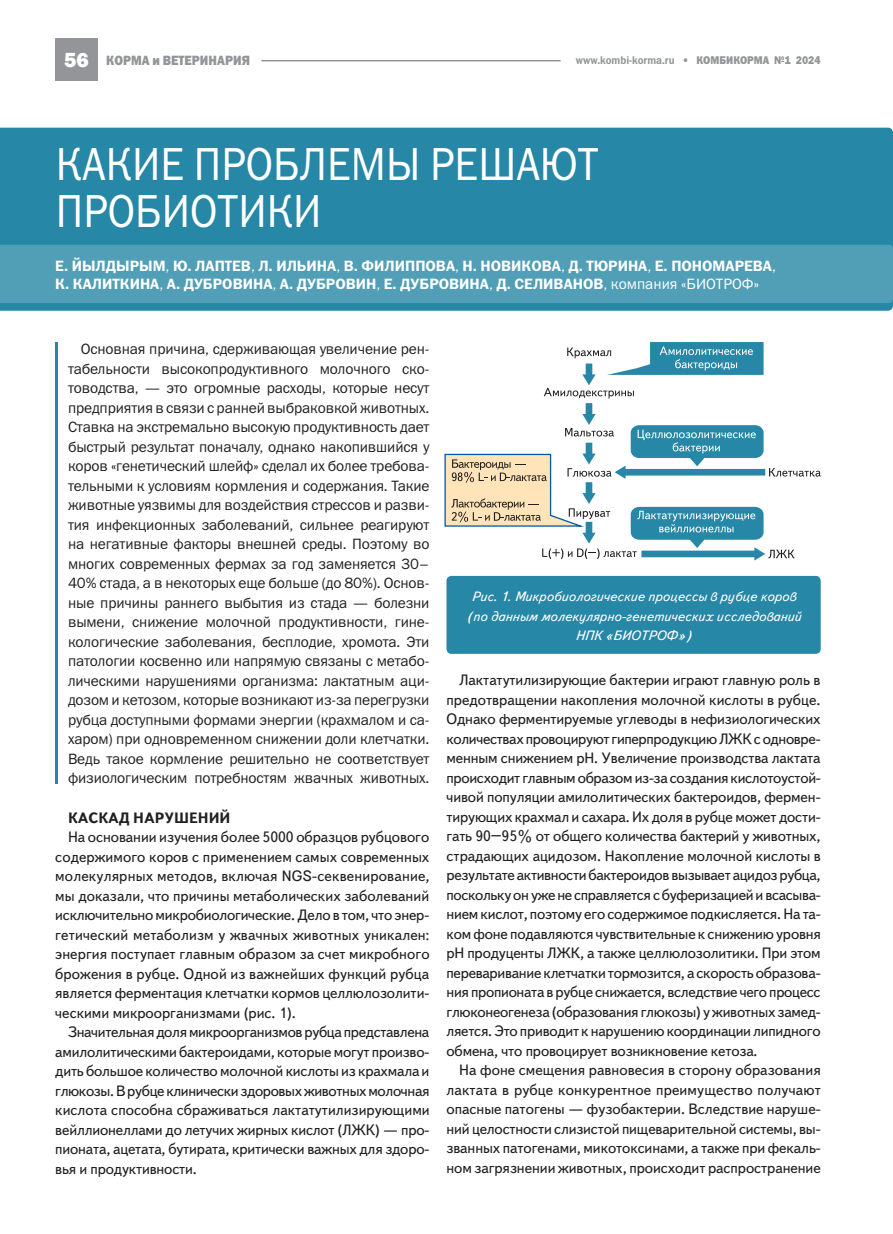
<style>
.page{position:relative;width:893px;height:1234px;background:#fff}
.page>*{position:absolute;margin:0;border:0;box-sizing:border-box;transform-origin:0 0}
.Zagolovok{font:46.5px "Franklin Gothic Book C";color:#fff;scale:.9 1}
.t1{font:800 21px "Franklin Gothic";color:#fff}
.Osnovnoy_text-10-13{font:15px/19.5px "Text Book C";letter-spacing:-.005em;color:#231f20;text-align:justify}
.Vstavka_10-13{font:15px/19.5px "Franklin Gothic Book C";letter-spacing:-.01em;color:#231f20;text-align:justify}
.Autor{font:15px "Franklin Gothic Demi C";color:#fff}
.Osnovnoy_text-10-13-2{font:700 15px "Text Book C";color:#231f20}
.Podrisunochnaya_podp{font:italic 13.5px "Text Book C";color:#fff}
.Zagolovok-2{font:13.5px "Franklin Gothic Heavy C";color:#939598;scale:.9 1}
.Zagolovok-3{font:11.25px "Franklin Gothic Demi C";color:#939598;scale:.9 1}
.Zagolovok-4{font:11.25px "Franklin Gothic Heavy C";color:#939598;scale:.9 1}
.s1{font-family:"Franklin Gothic Heavy C"}
.s2{font-family:"Franklin Gothic Book C"}
</style>
<div class="page">
<div style="left:55px;top:39px;width:43px;height:42px;background:#939598"></div>
<hr style="left:261px;top:60px;width:300px;height:1px;background:#939598">
<div style="left:0;top:128px;width:893px;height:183px;background:#2787a6"></div>
<div style="left:0;top:244px;width:893px;height:59px;background:#519eb7"></div>
<div style="left:447px;top:576px;width:373px;height:77px;background:#2787a6;border-radius:4px"></div>
<div style="left:446px;top:575px;width:375px;height:78px;border:2px solid #2787a6;border-radius:4px"></div>
<svg style="left:444px;top:342px;width:377px;height:218px"></svg>
<hr style="left:55px;top:342px;width:3px;height:441px;background:#2787a6">
<p class="t1" style="left:64px;top:46px;width:26px">56</p>
<p class="Zagolovok-2" style="left:106px;top:53px;width:161px">корма и ВЕТЕРИНАРИЯ</p>
<p class="Zagolovok-3" style="left:576px;top:54px;width:144px">www.kombi-korma.ru <span class="s1">• КОМ</span></p>
<p class="Zagolovok-4" style="left:719px;top:54px;width:25px">БИКОРМА</p>
<p class="Zagolovok-4" style="left:774px;top:54px;width:53px">№1 2024</p>
<p class="Zagolovok" style="left:56px;top:138px;width:604px">КАКИЕ ПРОБЛЕМЫ РЕШАЮТ</p>
<p class="Zagolovok" style="left:56px;top:185px;width:297px">ПРОБИОТИКИ</p>
<p class="Autor" style="left:55px;top:257px;width:722px">Е. ЙЫЛДЫРЫМ<span class="s2">,</span> Ю. ЛАПТЕВ<span class="s2">,</span> Л. ИЛЬИНА<span class="s2">,</span> В. ФИЛИППОВА<span class="s2">,</span> Н. НОВИКОВА<span class="s2">,</span> Д. ТЮРИНА<span class="s2">,</span> Е. ПОНОМАРЕВА<span class="s2">,</span></p>
<p class="Autor" style="left:55px;top:275px;width:705px">К. КАЛИТКИНА<span class="s2">,</span> А. ДУБРОВИНА<span class="s2">,</span> А. ДУБРОВИН<span class="s2">,</span> Е. ДУБРОВИНА<span class="s2">,</span> Д. СЕЛИВАНОВ<span class="s2">, компания «БИОТРОФ»</span></p>
<p class="Vstavka_10-13" style="left:68px;top:339px;width:363px;text-indent:13px">Основная причина, сдерживающая увеличение рен&shy;табельности высокопродуктивного молочного ско&shy;товодства, — это огромные расходы, которые несут предприятия в связи с ранней выбраковкой животных.<br>Ставка на экстремально высокую продуктивность дает быстрый результат поначалу, однако накопившийся у коров «генетический шлейф» сделал их более требова&shy;тельными к условиям кормления и содержания. Такие животные уязвимы для воздействия стрессов и разви&shy;тия инфекционных заболеваний, сильнее реагируют на негативные факторы внешней среды. Поэтому во многих современных фермах за год заменяется 30– 40% стада, а в некоторых еще больше (до 80%). Основ&shy;ные причины раннего выбытия из стада — болезни вымени, снижение молочной продуктивности, гине&shy;кологические заболевания, бесплодие, хромота. Эти патологии косвенно или напрямую связаны с метабо&shy;лическими нарушениями организма: лактатным аци&shy;дозом и кетозом, которые возникают из-за перегрузки рубца доступными формами энергии (крахмалом и са&shy;харом) при одновременном снижении доли клетчатки.<br>Ведь такое кормление решительно не соответствует физиологическим потребностям жвачных животных.</p>
<p class="Osnovnoy_text-10-13-2" style="left:68px;top:808px;width:164px">КАСКАД НАРУШЕНИЙ</p>
<p class="Osnovnoy_text-10-13" style="left:55px;top:827px;width:376px;text-indent:13px">На основании изучения более 5000 образцов рубцового содержимого коров с применением самых современных молекулярных методов, включая NGS-секвенирование, мы доказали, что причины метаболических заболеваний исключительно микробиологические. Дело в том, что энер&shy;гетический метаболизм у жвачных животных уникален: энергия поступает главным образом за счет микробного брожения в рубце. Одной из важнейших функций рубца является ферментация клетчатки кормов целлюлозолити&shy;ческими микроорганизмами (рис. 1).</p>
<p class="Osnovnoy_text-10-13" style="left:55px;top:1022px;width:376px;text-indent:13px">Значительная доля микроорганизмов рубца представлена амилолитическими бактероидами, которые могут произво&shy;дить большое количество молочной кислоты из крахмала и глюкозы. В рубце клинически здоровых животных молочная кислота способна сбраживаться лактатутилизирующими вейллионеллами до летучих жирных кислот (ЛЖК) — про&shy;пионата, ацетата, бутирата, критически важных для здоро&shy;вья и продуктивности.</p>
<p class="Podrisunochnaya_podp" style="left:471px;top:589px;width:326px">Рис. 1. Микробиологические процессы в рубце коров</p>
<p class="Podrisunochnaya_podp" style="left:466px;top:608px;width:337px">(по данным молекулярно-генет ических исследований</p>
<p class="Podrisunochnaya_podp" style="left:576px;top:628px;width:117px">НПК «Биотроф»)</p>
<p class="Osnovnoy_text-10-13" style="left:446px;top:670px;width:376px;text-indent:13px">Лактатутилизирующие бактерии играют главную роль в предотвращении накопления молочной кислоты в рубце.<br>Однако ферментируемые углеводы в нефизиологических количествах провоцируют гиперпродукцию ЛЖК с одновре&shy;менным снижением рН. Увеличение производства лактата происходит главным образом из-за создания кислотоустой&shy;чивой популяции амилолитических бактероидов, фермен&shy;тирующих крахмал и сахара. Их доля в рубце может дости&shy;гать 90–95% от общего количества бактерий у животных, страдающих ацидозом. Накопление молочной кислоты в результате активности бактероидов вызывает ацидоз рубца, поскольку он уже не справляется с буферизацией и всасыва&shy;нием кислот, поэтому его содержимое подкисляется. На та&shy;ком фоне подавляются чувствительные к снижению уровня рН продуценты ЛЖК, а также целлюлозолитики. При этом переваривание клетчатки тормозится, а скорость образова&shy;ния пропионата в рубце снижается, вследствие чего процесс глюконеогенеза (образования глюкозы) у животных замед&shy;ляется. Это приводит к нарушению координации липидного обмена, что провоцирует возникновение кетоза.</p>
<p class="Osnovnoy_text-10-13" style="left:446px;top:1060px;width:376px;text-indent:13px">На фоне смещения равновесия в сторону образования лактата в рубце конкурентное преимущество получают опасные патогены — фузобактерии. Вследствие наруше&shy;ний целостности слизистой пищеварительной системы, вы&shy;званных патогенами, микотоксинами, а также при фекаль&shy;ном загрязнении животных, происходит распространение</p>
</div>
